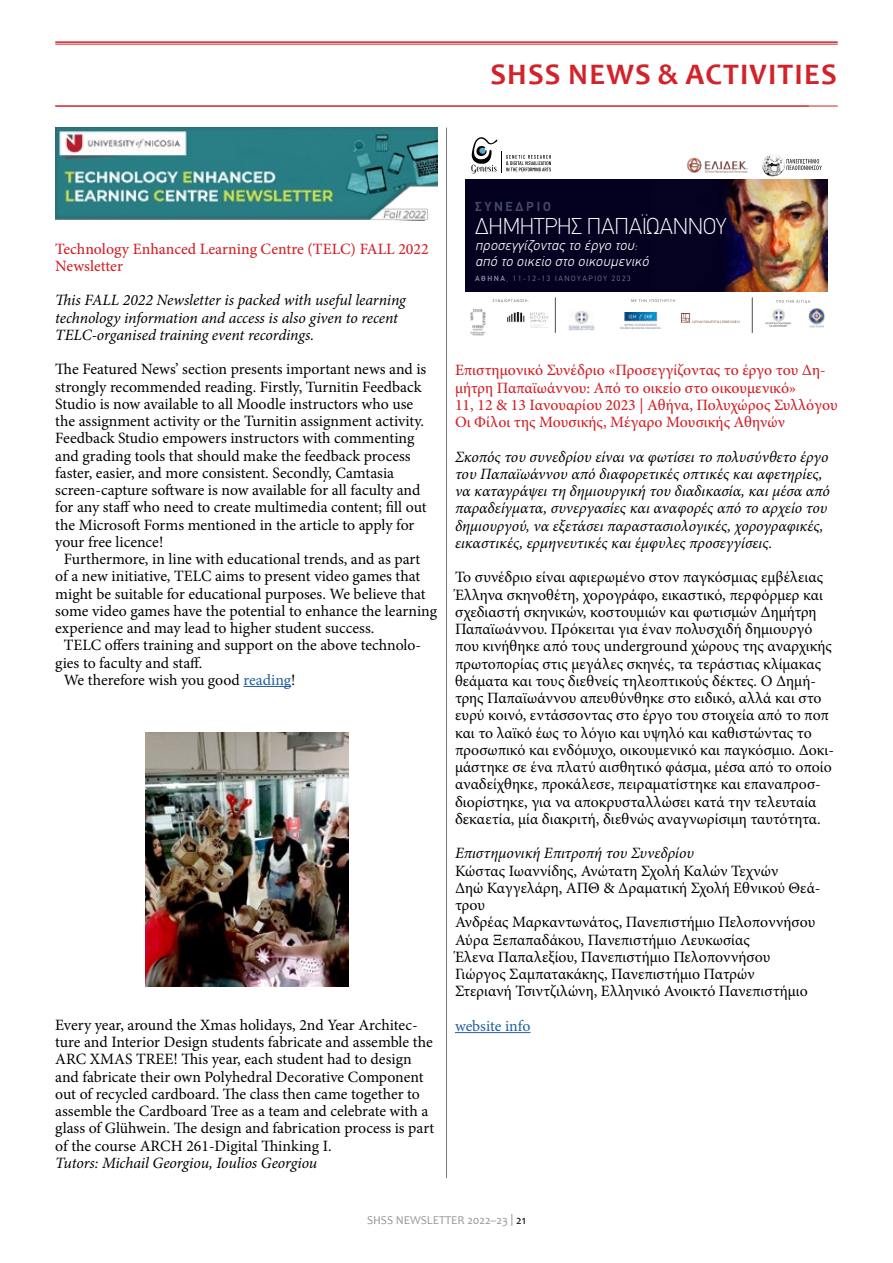
<style>
.page{position:relative;width:893px;height:1263px;background:#fff}
.page>*{position:absolute;margin:0;border:0;box-sizing:border-box;transform-origin:0 0}
.t1{font:700 30px "Candara";letter-spacing:.04em;color:#d2232a}
.t2{font:100 22.95px "PF Din Text";letter-spacing:-.01em;color:#fff}
.t3{font:15.75px/17.2px "Minion Pro";color:#000}
.t4{font:italic 15.75px/17.2px "Minion Pro";letter-spacing:-.005em;color:#000}
.t5{font:500 15.75px/17.2px "Minion Pro";color:#d2232a}
.t6{font:15.75px "Minion Pro";letter-spacing:-.005em;color:#215e9e}
.t7{font:italic 300 14.25px/15.9px "PF Din Text";letter-spacing:.03em;color:#fff}
.t8{font:700 13.2px "PF Din Text";letter-spacing:.21em;color:#454c63}
.t9{font:12px "Candara";color:#939598}
.t10{font:300 7.65px "PF Din Text";letter-spacing:.2em;color:#84879a}
.s1{color:#215e9e}
.s2{font-weight:700}
.s3{color:#000}
</style>
<div class="page">
<hr style="left:446px;top:128px;width:1px;height:1050px;background:#77787b">
<hr style="left:55px;top:41px;width:783px;height:2px;background:#d2232a">
<hr style="left:55px;top:44px;width:783px;height:1px;background:#d2232a">
<hr style="left:55px;top:106px;width:783px;height:1px;background:#d2232a">
<hr style="left:243px;top:686px;width:48px;height:1px;background:#215e9e">
<hr style="left:455px;top:1032px;width:75px;height:1px;background:#215e9e">
<img style="left:55px;top:128px;width:383px;height:93px">
<div style="left:465px;top:179px;width:363px;height:113px;background:#040020"></div>
<img style="left:721px;top:179px;width:107px;height:113px">
<svg style="left:631px;top:299px;width:44px;height:3px"></svg>
<svg style="left:776px;top:300px;width:34px;height:3px"></svg>
<img style="left:682px;top:314px;width:57px;height:8px">
<img style="left:808px;top:308px;width:17px;height:19px">
<svg style="left:493px;top:299px;width:36px;height:3px"></svg>
<img style="left:508px;top:312px;width:40px;height:15px">
<img style="left:470px;top:309px;width:16px;height:27px">
<hr style="left:555px;top:297px;width:1px;height:36px;background:#4e4e4e">
<hr style="left:752px;top:297px;width:1px;height:36px;background:#4e4e4e">
<img style="left:569px;top:310px;width:26px;height:20px">
<svg style="left:765px;top:323px;width:26px;height:4px"></svg>
<img style="left:772px;top:308px;width:13px;height:14px">
<img style="left:620px;top:312px;width:40px;height:16px">
<svg style="left:471px;top:137px;width:80px;height:36px"></svg>
<img style="left:686px;top:157px;width:62px;height:16px">
<img style="left:762px;top:155px;width:22px;height:21px">
<svg style="left:787px;top:159px;width:35px;height:11px"></svg>
<img style="left:145px;top:733px;width:203px;height:253px">
<h1 class="t1" style="left:490px;top:56px;width:348px">SHSS NEWS &amp; ACTIVITIES</h1>
<p class="t5" style="left:55px;top:240px;width:375px">Technology Enhanced Learning Centre (TELC) FALL 2022<br>Newsletter</p>
<p class="t4" style="left:55px;top:292px;width:352px">This FALL 2022 Newsletter is packed with useful learning technology information and access is also given to recent<br>TELC-organised training event recordings.</p>
<p class="t3" style="left:55px;top:361px;width:373px">The Featured News’ section presents important news and is</p>
<p class="t3" style="left:55px;top:378px;width:368px">strongly recommended reading. Firstly, Turnitin Feedback</p>
<p class="t3" style="left:55px;top:395px;width:359px">Studio is now available to all Moodle instructors who use</p>
<p class="t3" style="left:55px;top:412px;width:370px">the assignment activity or the Turnitin assignment activity.</p>
<p class="t3" style="left:55px;top:430px;width:361px">Feedback Studio empowers instructors with commenting</p>
<p class="t3" style="left:55px;top:447px;width:357px">and grading tools that should make the feedback process</p>
<p class="t3" style="left:55px;top:464px;width:340px">faster, easier, and more consistent. Secondly, Camtasia</p>
<p class="t3" style="left:55px;top:481px;width:367px">screen-capture software is now available for all faculty and</p>
<p class="t3" style="left:55px;top:499px;width:373px">for any staff who need to create multimedia content; fill out</p>
<p class="t3" style="left:55px;top:516px;width:361px">the Microsoft Forms mentioned in the article to apply for</p>
<p class="t3" style="left:55px;top:533px;width:110px">your free licence!</p>
<p class="t3" style="left:64px;top:550px;width:358px">Furthermore, in line with educational trends, and as part</p>
<p class="t3" style="left:55px;top:568px;width:367px">of a new initiative, TELC aims to present video games that</p>
<p class="t3" style="left:55px;top:585px;width:372px">might be suitable for educational purposes. We believe that</p>
<p class="t3" style="left:55px;top:602px;width:383px">some video games have the potential to enhance the learning</p>
<p class="t3" style="left:55px;top:619px;width:321px">experience and may lead to higher student success.</p>
<p class="t3" style="left:64px;top:637px;width:359px">TELC offers training and support on the above technolo-</p>
<p class="t3" style="left:55px;top:654px;width:149px">gies to faculty and staff.</p>
<p class="t3" style="left:64px;top:671px;width:233px">We therefore wish you good <span class="s1">reading</span>!</p>
<p class="t3" style="left:55px;top:1016px;width:380px">Every year, around the Xmas holidays, 2nd Year Architec&shy;ture and Interior Design students fabricate and assemble the ARC XMAS TREE! This year, each student had to design and fabricate their own Polyhedral Decorative Component out of recycled cardboard. The class then came together to assemble the Cardboard Tree as a team and celebrate with a glass of Glühwein. The design and fabrication process is part of the course ARCH 261-Digital Thinking I.</p>
<p class="t4" style="left:55px;top:1154px;width:264px">Tutors: Michail Georgiou, Ioulios Georgiou</p>
<p class="t8" style="left:475px;top:199px;width:77px">ΣΥΝΕΔΡΙΟ</p>
<h2 class="t2" style="left:475px;top:213px;width:253px">ΔΗΜHΤΡΗΣ ΠΑΠΑΪΩAΝΝΟΥ</h2>
<p class="t7" style="left:475px;top:237px;width:175px">προσεγγίζοντας το έργο του: από το οικεiο στο οικουμενικό</p>
<p class="t10" style="left:475px;top:274px;width:157px"><span class="s2">ΑΘΗΝΑ</span>, 11-12-13 ΙΑΝΟΥΑΡIΟΥ 2023</p>
<p class="t5" style="left:455px;top:362px;width:384px">Επιστημονικό Συνέδριο «Προσεγγίζοντας το έργο του Δη&shy;μήτρη Παπαϊωάννου: Από το οικείο στο οικουμενικό»<br>11, 12 &amp; 13 Ιανουαρίου 2023 | Αθήνα, Πολυχώρος Συλλόγου Οι Φίλοι της Μουσικής, Μέγαρο Μουσικής Αθηνών</p>
<p class="t4" style="left:455px;top:448px;width:376px">Σκοπός του συνεδρίου είναι να φωτίσει το πολυσύνθετο έργο του Παπαϊωάννου από διαφορετικές οπτικές και αφετηρίες, να καταγράψει τη δημιουργική του διαδικασία, και μέσα από παραδείγματα, συνεργασίες και αναφορές από το αρχείο του δημιουργού, να εξετάσει παραστασιολογικές, χορογραφικές, εικαστικές, ερμηνευτικές και έμφυλες προσεγγίσεις.</p>
<p class="t3" style="left:455px;top:569px;width:380px">Το συνέδριο είναι αφιερωμένο στον παγκόσμιας εμβέλειας Έλληνα σκηνοθέτη, χορογράφο, εικαστικό, περφόρμερ και σχεδιαστή σκηνικών, κοστουμιών και φωτισμών Δημήτρη Παπαϊωάννου. Πρόκειται για έναν πολυσχιδή δημιουργό που κινήθηκε από τους underground χώρους της αναρχικής πρωτοπορίας στις μεγάλες σκηνές, τα τεράστιας κλίμακας θεάματα και τους διεθνείς τηλεοπτικούς δέκτες. Ο Δημή&shy;τρης Παπαϊωάννου απευθύνθηκε στο ειδικό, αλλά και στο ευρύ κοινό, εντάσσοντας στο έργο του στοιχεία από το ποπ και το λαϊκό έως το λόγιο και υψηλό και καθιστώντας το προσωπικό και ενδόμυχο, οικουμενικό και παγκόσμιο. Δοκι&shy;μάστηκε σε ένα πλατύ αισθητικό φάσμα, μέσα από το οποίο αναδείχθηκε, προκάλεσε, πειραματίστηκε και επαναπροσ&shy;διορίστηκε, για να αποκρυσταλλώσει κατά την τελευταία δεκαετία, μία διακριτή, διεθνώς αναγνωρίσιμη ταυτότητα.</p>
<p class="t4" style="left:455px;top:845px;width:241px">Επιστημονική Επιτροπή του Συνεδρίου</p>
<p class="t3" style="left:455px;top:862px;width:367px">Κώστας Ιωαννίδης, Ανώτατη Σχολή Καλών Τεχνών<br>Δηώ Καγγελάρη, ΑΠΘ &amp; Δραματική Σχολή Εθνικού Θεά&shy;τρου<br>Ανδρέας Μαρκαντωνάτος, Πανεπιστήμιο Πελοποννήσου Αύρα Ξεπαπαδάκου, Πανεπιστήμιο Λευκωσίας<br>Έλενα Παπαλεξίου, Πανεπιστήμιο Πελοποννήσου Γιώργος Σαμπατακάκης, Πανεπιστήμιο Πατρών<br>Στεριανή Τσιντζιλώνη, Ελληνικό Ανοικτό Πανεπιστήμιο</p>
<p class="t6" style="left:455px;top:1015px;width:77px">website info</p>
<p class="t9" style="left:367px;top:1212px;width:160px">SHSS NEWSLETTER 2022–23 | <span class="s3">21</span></p>
</div>
